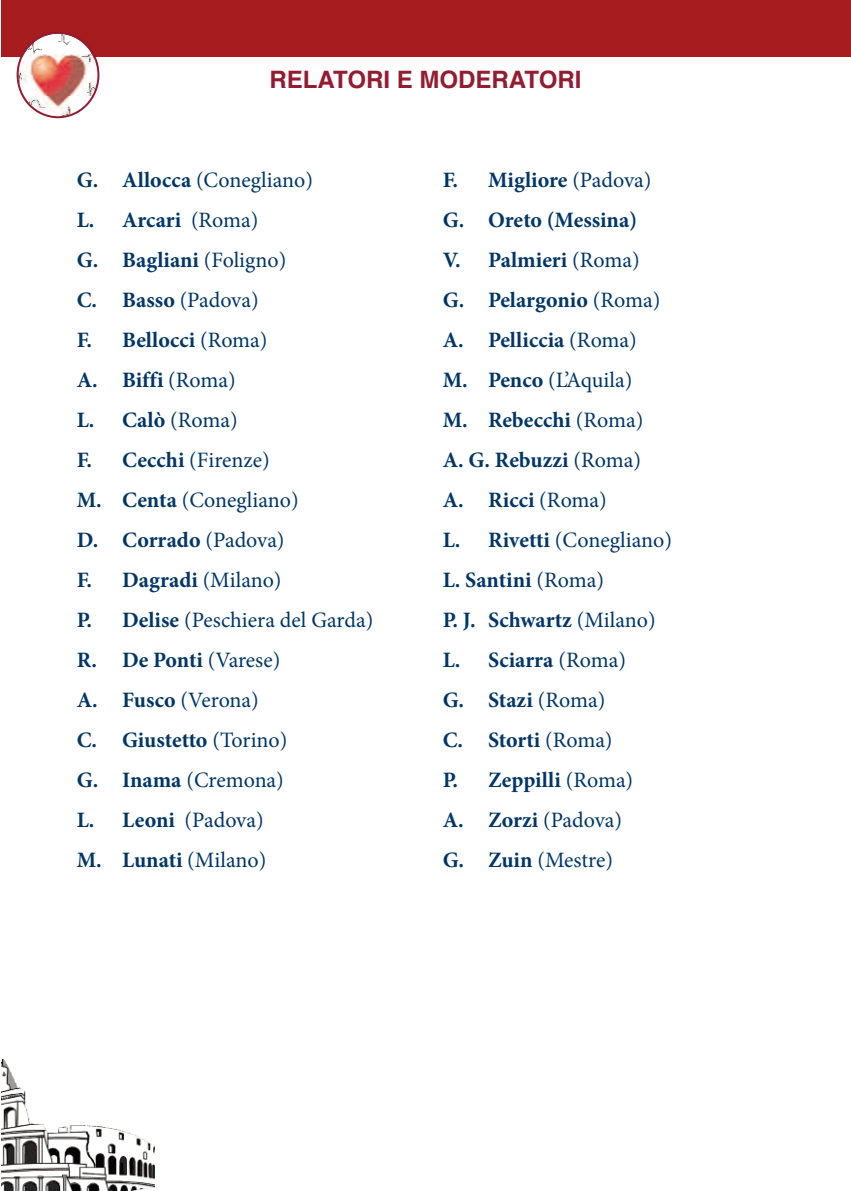
<style>
.page{position:relative;width:851px;height:1191px;background:#fff}
.page>*{position:absolute;margin:0;border:0;box-sizing:border-box;transform-origin:0 0}
.t1{font:700 24px "Helvetica";color:#931c31}
.t2{font:22px/40px "Minion Pro";color:#003667}
.t3{font:700 22px/40px "Minion Pro";color:#003667}
.s1{font-weight:700}
.s2{font-weight:400}
</style>
<div class="page">
<img style="left:1px;top:1059px;width:153px;height:132px">
<div style="left:1px;top:0;width:849px;height:57px;background:#a61c1f"></div>
<img style="left:17px;top:32px;width:82px;height:86px">
<p class="t1" style="left:269px;top:70px;width:313px">RELATORI E MODERATORI</p>
<p class="t2" style="left:77px;top:162px;width:298px"><span class="s1">G. Allocca</span> (Conegliano)<br><span class="s1">L. Arcari</span> (Roma)<br><span class="s1">G. Bagliani</span> (Foligno)<br><span class="s1">C. Basso</span> (Padova)<br><span class="s1">F. Bellocci</span> (Roma)<br><span class="s1">A. Biffi</span> (Roma)<br><span class="s1">L. Calò</span> (Roma)<br><span class="s1">F. Cecchi</span> (Firenze)<br><span class="s1">M. Centa</span> (Conegliano)<br><span class="s1">D. Corrado</span> (Padova)<br><span class="s1">F. Dagradi</span> (Milano)<br><span class="s1">P. Delise</span> (Peschiera del Garda)<br><span class="s1">R. De Ponti</span> (Varese)<br><span class="s1">A. Fusco</span> (Verona)<br><span class="s1">C. Giustetto</span> (Torino)<br><span class="s1">G. Inama</span> (Cremona)<br><span class="s1">L. Leoni</span> (Padova)<br><span class="s1">M. Lunati</span> (Milano)</p>
<p class="t3" style="left:442px;top:162px;width:231px">F. Migliore <span class="s2">(Padova)<br></span>G. Oreto (Messina)<br>V. Palmieri <span class="s2">(Roma)<br></span>G. Pelargonio <span class="s2">(Roma)<br></span>A. Pelliccia <span class="s2">(Roma)<br></span>M. Penco <span class="s2">(L’Aquila)<br></span>M. Rebecchi <span class="s2">(Roma)<br></span>A. G. Rebuzzi <span class="s2">(Roma)<br></span>A. Ricci <span class="s2">(Roma)<br></span>L. Rivetti <span class="s2">(Conegliano)<br></span>L. Santini <span class="s2">(Roma)<br></span>P. J. Schwartz <span class="s2">(Milano)<br></span>L. Sciarra <span class="s2">(Roma)<br></span>G. Stazi <span class="s2">(Roma)<br></span>C. Storti <span class="s2">(Roma)<br></span>P. Zeppilli <span class="s2">(Roma)<br></span>A. Zorzi <span class="s2">(Padova)<br></span>G. Zuin <span class="s2">(Mestre)</span></p>
</div>
